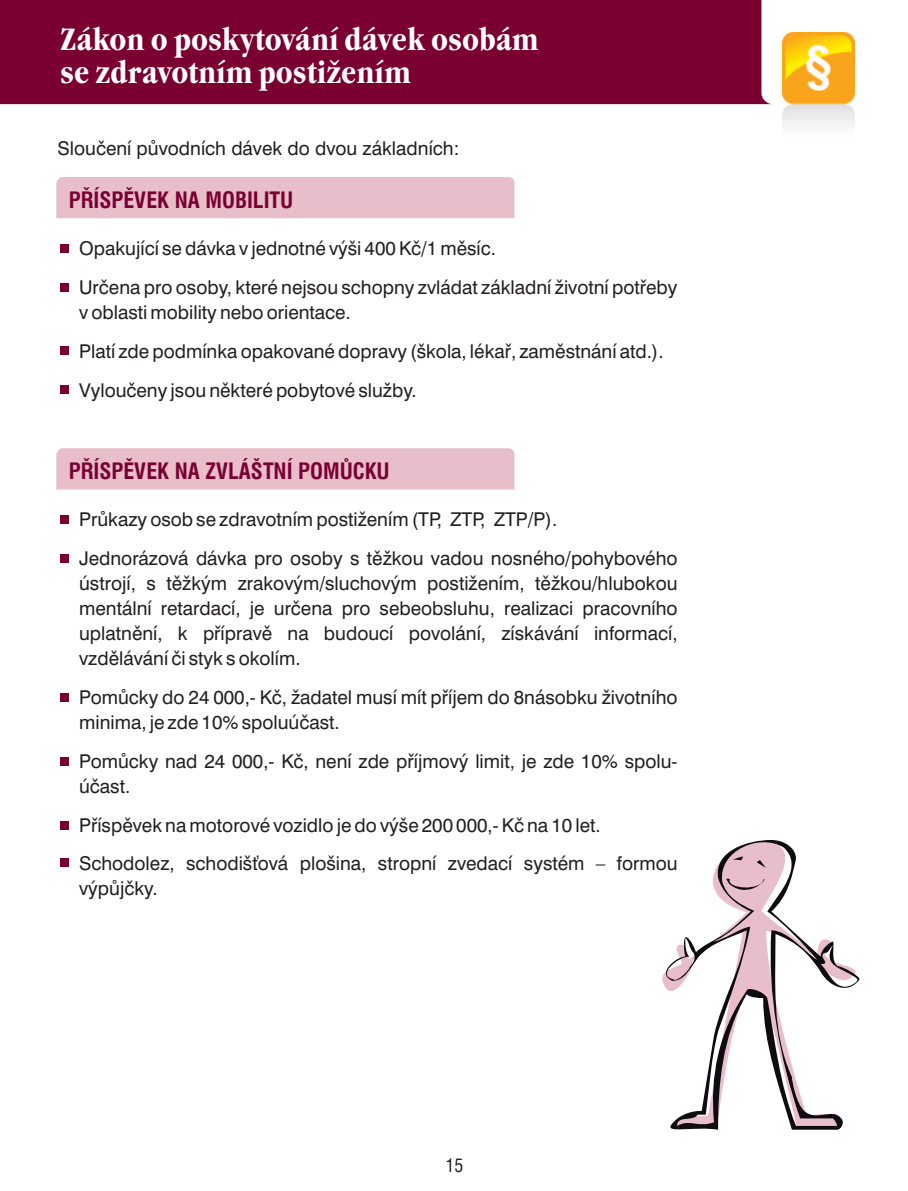
<style>
.page{position:relative;width:908px;height:1191px;background:#fff}
.page>*{position:absolute;margin:0;border:0;box-sizing:border-box;transform-origin:0 0}
.t1{font:700 condensed 32px/33.2px "Garamond Itc TEE";color:#fff}
.t2{font:700 condensed 22px "Swiss 721 AT";color:#7a0032}
.t3{font:19px/38.8px "Swiss 721 AT";color:#231f20}
.t4{font:condensed 18px "Swiss 721 AT";color:#231f20}
</style>
<div class="page">
<img style="left:782px;top:33px;width:71px;height:94px">
<div style="left:0;top:0;width:771px;height:104px;background:#7a0032"></div>
<div style="left:60px;top:554px;width:9px;height:9px;background:#7a0032"></div>
<div style="left:60px;top:757px;width:9px;height:8px;background:#7a0032"></div>
<div style="left:60px;top:693px;width:9px;height:9px;background:#7a0032"></div>
<div style="left:60px;top:821px;width:9px;height:9px;background:#7a0032"></div>
<svg style="left:662px;top:840px;width:197px;height:290px"></svg>
<svg style="left:756px;top:860px;width:9px;height:8px"></svg>
<svg style="left:732px;top:856px;width:10px;height:4px"></svg>
<svg style="left:723px;top:877px;width:44px;height:14px"></svg>
<div style="left:56px;top:448px;width:458px;height:41px;background:#e8beca"></div>
<div style="left:60px;top:283px;width:9px;height:9px;background:#7a0032"></div>
<div style="left:60px;top:346px;width:9px;height:9px;background:#7a0032"></div>
<div style="left:60px;top:385px;width:9px;height:9px;background:#7a0032"></div>
<div style="left:60px;top:515px;width:9px;height:8px;background:#7a0032"></div>
<div style="left:56px;top:177px;width:458px;height:41px;background:#e8beca"></div>
<div style="left:60px;top:244px;width:9px;height:8px;background:#7a0032"></div>
<div style="left:60px;top:858px;width:9px;height:9px;background:#7a0032"></div>
<h1 class="t1" style="left:60px;top:23px;width:479px">Zákon o poskytování dávek osobám se zdravotním postižením</h1>
<p class="t3" style="left:58px;top:131px;width:403px">Sloučení původních dávek do dvou základních:</p>
<p class="t2" style="left:69px;top:191px;width:226px">PŘÍSPĚVEK NA MOBILITU</p>
<p class="t3" style="left:79px;top:231px;width:599px">Opakující se dávka v jednotné výši 400 Kč/1 měsíc.<br>Určena pro osoby, které nejsou schopny zvládat základní životní potřeby</p>
<p class="t3" style="left:79px;top:295px;width:585px">v oblasti mobility nebo orientace.<br>Platí zde podmínka opakované dopravy (škola, lékař, zaměstnání atd.).<br>Vyloučeny jsou některé pobytové služby.</p>
<p class="t2" style="left:69px;top:462px;width:322px">PŘÍSPĚVEK NA ZVLÁŠTNÍ POMŮCKU</p>
<p class="t3" style="left:79px;top:502px;width:599px">Průkazy osob se zdravotním postižením (TP, ZTP, ZTP/P).<br>Jednorázová dávka pro osoby s těžkou vadou nosného/pohybového</p>
<p class="t3" style="left:79px;top:573px;width:599px;line-height:25px;text-align:justify">ústrojí, s těžkým zrakovým/sluchovým postižením, těžkou/hlubokou mentální retardací, je určena pro sebeobsluhu, realizaci pracovního uplatnění, k přípravě na budoucí povolání, získávání informací, vzdělávání či styk s okolím.</p>
<p class="t3" style="left:79px;top:686px;width:599px;line-height:25px">Pomůcky do 24 000,- Kč, žadatel musí mít příjem do 8násobku životního minima, je zde 10% spoluúčast.</p>
<p class="t3" style="left:79px;top:750px;width:599px;line-height:25px">Pomůcky nad 24 000,- Kč, není zde příjmový limit, je zde 10% spolu&shy;účast.</p>
<p class="t3" style="left:79px;top:807px;width:599px">Příspěvek na motorové vozidlo je do výše 200 000,- Kč na 10 let.<br>Schodolez, schodišťová plošina, stropní zvedací systém – formou</p>
<p class="t3" style="left:79px;top:871px;width:80px">výpůjčky.</p>
<p class="t4" style="left:445px;top:1158px;width:19px">15</p>
</div>
